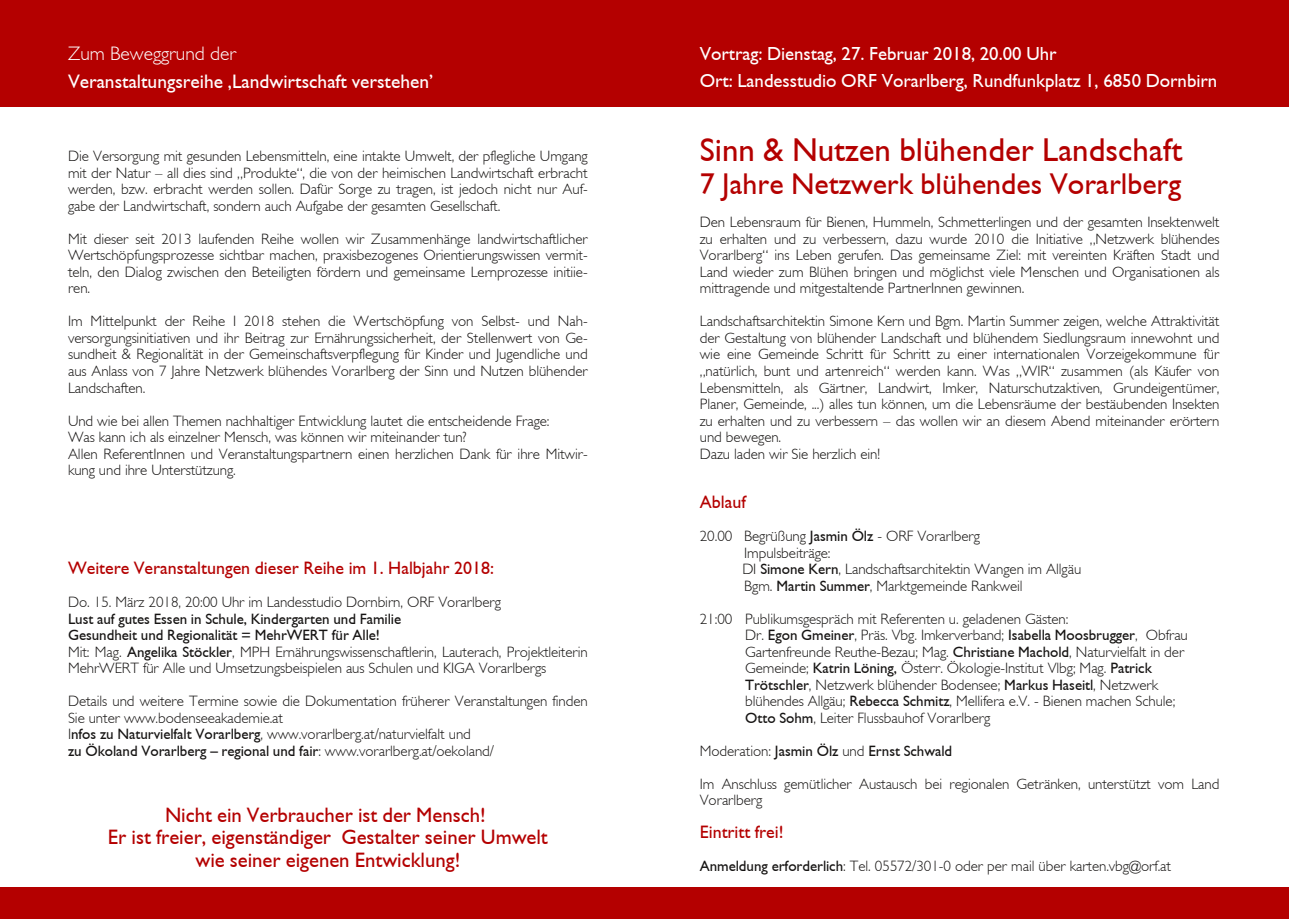
<style>
.page{position:relative;width:1289px;height:919px;background:#fff}
.page>*{position:absolute;margin:0;border:0;box-sizing:border-box;transform-origin:0 0}
.t1{font:33px "Garrison Light Sans BOLD";color:#b40000}
.t2{font:30px "Garrison Light Sans BOLD";color:#b40000}
.t3{font:20.85px/22.5px "Garrison Light Sans BOLD";letter-spacing:-.005em;color:#b40000;text-align:center}
.t4{font:19.5px "Garrison Light Sans BOLD";color:#fff}
.t5{font:19.5px "Garrison Light Sans";color:#fff}
.t6{font:18.9px/27px "Garrison Light Sans BOLD";letter-spacing:-.005em;color:#fff}
.t7{font:18px "Garrison Light Sans BOLD";color:#b40000}
.t8{font:15px/16.5px "Garrison Light Sans";letter-spacing:-.005em;color:#161413}
.t9{font:15px/16.5px "Garrison Light Sans BOLD";letter-spacing:-.005em;color:#161413}
.s1{font-family:"Garrison Light Sans BOLD"}
.s2{font-family:"Garrison Light Sans"}
</style>
<div class="page">
<div style="left:0;top:0;width:1288px;height:106px;background:#b40000"></div>
<div style="left:0;top:886px;width:1288px;height:32px;background:#b40000"></div>
<h3 class="t5" style="left:68px;top:47px;width:170px">Zum Beweggrund der</h3>
<h3 class="t4" style="left:68px;top:75px;width:367px">Veranstaltungsreihe ‚Landwirtschaft verstehen’</h3>
<p class="t8" style="left:68px;top:150px;width:521px;text-align:justify">Die Versorgung mit gesunden Lebensmitteln, eine intakte Umwelt, der pflegliche Umgang mit der Natur – all dies sind „Produkte“, die von der heimischen Landwirtschaft erbracht werden, bzw. erbracht werden sollen. Dafür Sorge zu tragen, ist jedoch nicht nur Auf&shy;gabe der Landwirtschaft, sondern auch Aufgabe der gesamten Gesellschaft.</p>
<p class="t8" style="left:68px;top:232px;width:521px;text-align:justify">Mit dieser seit 2013 laufenden Reihe wollen wir Zusammenhänge landwirtschaftlicher Wertschöpfungsprozesse sichtbar machen, praxisbezogenes Orientierungswissen vermit&shy;teln, den Dialog zwischen den Beteiligten fördern und gemeinsame Lernprozesse initiie&shy;ren.</p>
<p class="t8" style="left:68px;top:315px;width:521px;text-align:justify">Im Mittelpunkt der Reihe I 2018 stehen die Wertschöpfung von Selbst- und Nah&shy;versorgungsinitiativen und ihr Beitrag zur Ernährungssicherheit, der Stellenwert von Ge&shy;sundheit &amp; Regionalität in der Gemeinschaftsverpflegung für Kinder und Jugendliche und aus Anlass von 7 Jahre Netzwerk blühendes Vorarlberg der Sinn und Nutzen blühender Landschaften.</p>
<p class="t8" style="left:68px;top:414px;width:521px">Und wie bei allen Themen nachhaltiger Entwicklung lautet die entscheidende Frage:<br>Was kann ich als einzelner Mensch, was können wir miteinander tun?<br>Allen ReferentInnen und Veranstaltungspartnern einen herzlichen Dank für ihre Mitwir&shy;kung und ihre Unterstützung.</p>
<p class="t7" style="left:68px;top:561px;width:427px">Weitere Veranstaltungen dieser Reihe im 1. Halbjahr 2018:</p>
<p class="t8" style="left:68px;top:595px;width:434px">Do. 15. März 2018, 20:00 Uhr im Landesstudio Dornbirn, ORF Vorarlberg</p>
<p class="t9" style="left:68px;top:612px;width:334px">Lust auf gutes Essen in Schule, Kindergarten und Familie<br>Gesundheit und Regionalität = MehrWERT für Alle!</p>
<p class="t8" style="left:68px;top:645px;width:521px">Mit: Mag. <span class="s1">Angelika Stöckler</span>, MPH Ernährungswissenschaftlerin, Lauterach, Projektleiterin<br>MehrWERT für Alle und Umsetzungsbeispielen aus Schulen und KIGA Vorarlbergs</p>
<p class="t8" style="left:68px;top:694px;width:521px">Details und weitere Termine sowie die Dokumentation früherer Veranstaltungen finden<br>Sie unter www.bodenseeakademie.at<br>I<span class="s1">nfos zu Naturvielfalt Vorarlberg</span>, www.vorarlberg.at/naturvielfalt und</p>
<p class="t9" style="left:68px;top:744px;width:427px">zu Ökoland Vorarlberg – regional und fair<span class="s2">: www.vorarlberg.at/oekoland/</span></p>
<h3 class="t3" style="left:108px;top:805px;width:441px">Nicht ein Verbraucher ist der Mensch!<br>Er ist freier, eigenständiger Gestalter seiner Umwelt wie seiner eigenen Entwicklung!</h3>
<p class="t6" style="left:699px;top:42px;width:519px">Vortrag: Dienstag, 27. Februar 2018, 20.00 Uhr<br>Ort: Landesstudio ORF Vorarlberg, Rundfunkplatz 1, 6850 Dornbirn</p>
<h1 class="t1" style="left:699px;top:139px;width:484px">Sinn &amp; Nutzen blühender Landschaft</h1>
<h2 class="t2" style="left:699px;top:174px;width:483px">7 Jahre Netzwerk blühendes Vorarlberg</h2>
<p class="t8" style="left:699px;top:216px;width:521px;text-align:justify">Den Lebensraum für Bienen, Hummeln, Schmetterlingen und der gesamten Insektenwelt zu erhalten und zu verbessern, dazu wurde 2010 die Initiative „Netzwerk blühendes Vorarlberg“ ins Leben gerufen. Das gemeinsame Ziel: mit vereinten Kräften Stadt und Land wieder zum Blühen bringen und möglichst viele Menschen und Organisationen als mittragende und mitgestaltende PartnerInnen gewinnen.</p>
<p class="t8" style="left:699px;top:315px;width:521px">Landschaftsarchitektin Simone Kern und Bgm. Martin Summer zeigen, welche Attraktivität der Gestaltung von blühender Landschaft und blühendem Siedlungsraum innewohnt und wie eine Gemeinde Schritt für Schritt zu einer internationalen Vorzeigekommune für „natürlich, bunt und artenreich“ werden kann. Was „WIR“ zusammen (als Käufer von Lebensmitteln, als Gärtner, Landwirt, Imker, Naturschutzaktiven, Grundeigentümer, Planer, Gemeinde, ...) alles tun können, um die Lebensräume der bestäubenden Insekten zu erhalten und zu verbessern – das wollen wir an diesem Abend miteinander erörtern und bewegen.<br>Dazu laden wir Sie herzlich ein!</p>
<p class="t7" style="left:699px;top:495px;width:48px">Ablauf</p>
<p class="t8" style="left:742px;top:529px;width:340px;text-indent:-43px">20.00 Begrüßung <span class="s1">Jasmin Ölz</span> - ORF Vorarlberg<br>Impulsbeiträge:<br>DI <span class="s1">Simone Kern</span>, Landschaftsarchitektin Wangen im Allgäu Bgm. <span class="s1">Martin Summer</span>, Marktgemeinde Rankweil</p>
<p class="t8" style="left:745px;top:612px;width:444px;text-indent:-45px">21:00 Publikumsgespräch mit Referenten u. geladenen Gästen:<br>Dr. <span class="s1">Egon Gmeiner</span>, Präs. Vbg. Imkerverband; <span class="s1">Isabella Moosbrugger</span>, Obfrau Gartenfreunde Reuthe-Bezau; Mag. <span class="s1">Christiane Machold</span>, Naturvielfalt in der Gemeinde; <span class="s1">Katrin Löning,</span> Österr. Ökologie-Institut Vlbg; Mag. <span class="s1">Patrick Trötschler</span>, Netzwerk blühender Bodensee; <span class="s1">Markus Haseitl</span>, Netzwerk blühendes Allgäu; <span class="s1">Rebecca Schmitz</span>, Mellifera e.V. - Bienen machen Schule; <span class="s1">Otto Sohm</span>, Leiter Flussbauhof Vorarlberg</p>
<p class="t9" style="left:699px;top:744px;width:254px"><span class="s2">Moderation:</span> Jasmin Ölz <span class="s2">und</span> Ernst Schwald</p>
<p class="t8" style="left:699px;top:777px;width:521px">Im Anschluss gemütlicher Austausch bei regionalen Getränken, unterstützt vom Land<br>Vorarlberg</p>
<p class="t7" style="left:699px;top:825px;width:85px">Eintritt frei!</p>
<p class="t8" style="left:699px;top:859px;width:473px"><span class="s1">Anmeldung erforderlich</span>: Tel. 05572/301-0 oder per mail über karten.vbg@orf.at</p>
</div>
